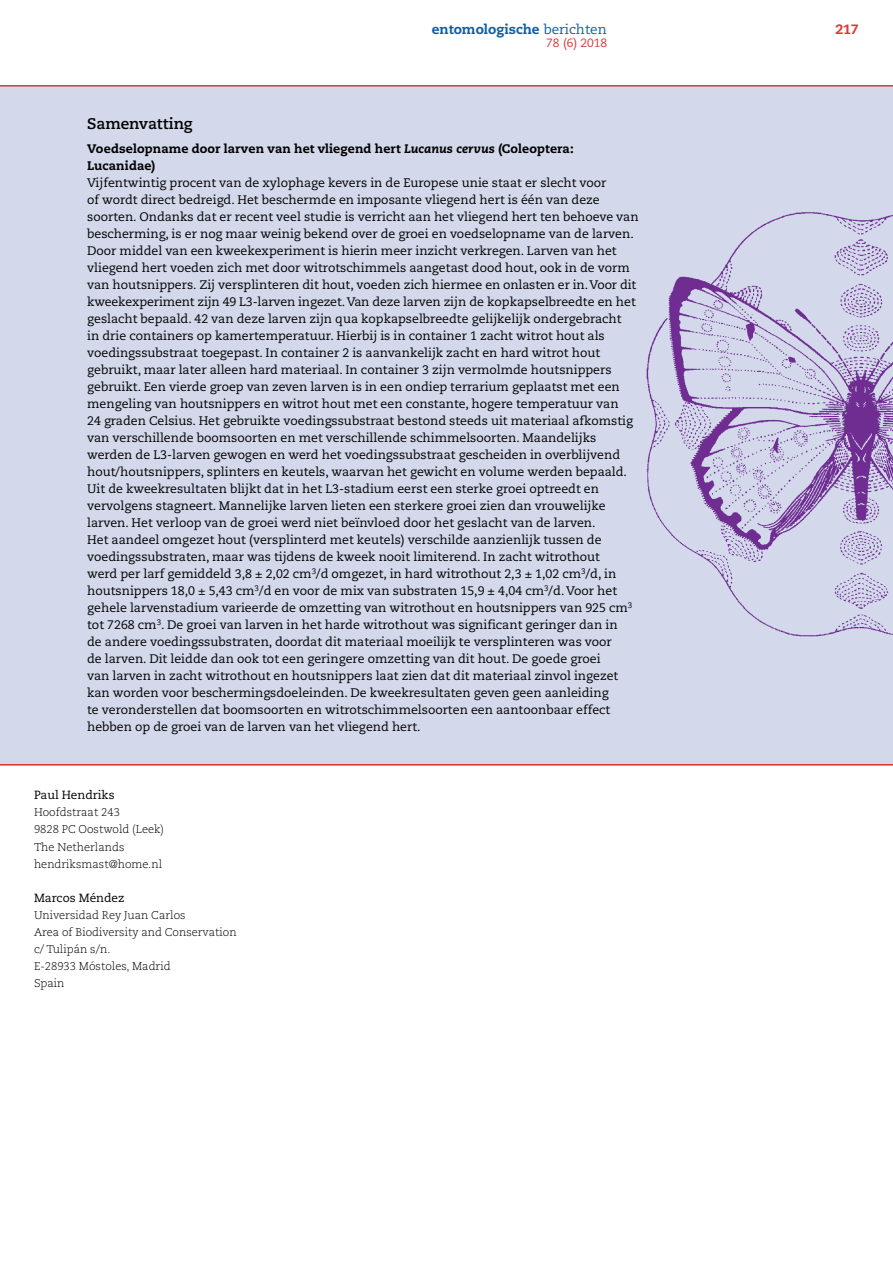
<style>
.page{position:relative;width:893px;height:1263px;background:#fff}
.page>*{position:absolute;margin:0;border:0;box-sizing:border-box;transform-origin:0 0}
.t1{font:700 15.3px "Caecilia LT Std";letter-spacing:-.005em;color:#000}
.t2{font:800 13.5px "Caecilia LT Std";color:#115fa4}
.t3{font:800 13.5px "Caecilia LT Std";color:#d93a37}
.t4{font:12.3px/17px "Caecilia LT Std";color:#000}
.t5{font:800 12.3px/17px "Caecilia LT Std";letter-spacing:.005em;color:#000}
.t6{font:12px "Caecilia LT Std";color:#d93a37}
.t7{font:11.85px "Caecilia LT Std";color:#000}
.t8{font:300 11.25px/17px "Caecilia LT Std";color:#000}
.s1{font-weight:400}
.s2{font-style:italic}
</style>
<div class="page">
<div style="left:0;top:85px;width:893px;height:680px;background:#d3d9eb"></div>
<img style="left:646px;top:212px;width:247px;height:425px">
<hr style="left:0;top:85px;width:893px;height:2px;background:#d93a37">
<hr style="left:0;top:764px;width:893px;height:1px;background:#d93a37">
<p class="t2" style="left:432px;top:21px;width:177px">entomologische <span class="s1">berichten</span></p>
<p class="t3" style="left:835px;top:21px;width:25px">217</p>
<p class="t6" style="left:546px;top:36px;width:62px">78 (6) 2018</p>
<p class="t1" style="left:87px;top:114px;width:107px">Samenvatting</p>
<p class="t5" style="left:87px;top:140px;width:488px">Voedselopname door larven van het vliegend hert <span class="s2">Lucanus cervus</span> (Coleoptera:<br>Lucanidae)</p>
<p class="t4" style="left:87px;top:175px;width:553px">Vijfentwintig procent van de xylophage kevers in de Europese unie staat er slecht voor<br>of wordt direct bedreigd. Het beschermde en imposante vliegend hert is één van deze soorten. Ondanks dat er recent veel studie is verricht aan het vliegend hert ten behoeve van bescherming, is er nog maar weinig bekend over de groei en voedselopname van de larven.<br>Door middel van een kweekexperiment is hierin meer inzicht verkregen. Larven van het vliegend hert voeden zich met door witrotschimmels aangetast dood hout, ook in de vorm van houtsnippers. Zij versplinteren dit hout, voeden zich hiermee en onlasten er in. Voor dit kweekexperiment zijn 49 L3-larven ingezet. Van deze larven zijn de kopkapselbreedte en het geslacht bepaald. 42 van deze larven zijn qua kopkapselbreedte gelijkelijk ondergebracht<br>in drie containers op kamertemperatuur. Hierbij is in container 1 zacht witrot hout als voedingssubstraat toegepast. In container 2 is aanvankelijk zacht en hard witrot hout gebruikt, maar later alleen hard materiaal. In container 3 zijn vermolmde houtsnippers gebruikt. Een vierde groep van zeven larven is in een ondiep terrarium geplaatst met een mengeling van houtsnippers en witrot hout met een constante, hogere temperatuur van<br>24 graden Celsius. Het gebruikte voedingssubstraat bestond steeds uit materiaal afkomstig van verschillende boomsoorten en met verschillende schimmelsoorten. Maandelijks werden de L3-larven gewogen en werd het voedingssubstraat gescheiden in overblijvend hout/houtsnippers, splinters en keutels, waarvan het gewicht en volume werden bepaald.<br>Uit de kweekresultaten blijkt dat in het L3-stadium eerst een sterke groei optreedt en vervolgens stagneert. Mannelijke larven lieten een sterkere groei zien dan vrouwelijke larven. Het verloop van de groei werd niet beïnvloed door het geslacht van de larven.<br>Het aandeel omgezet hout (versplinterd met keutels) verschilde aanzienlijk tussen de voedingssubstraten, maar was tijdens de kweek nooit limiterend. In zacht witrothout<br>werd per larf gemiddeld 3,8 ± 2,02 cm<sup>3</sup>/d omgezet, in hard witrothout 2,3 ± 1,02 cm<sup>3</sup>/d, in houtsnippers 18,0 ± 5,43 cm<sup>3</sup>/d en voor de mix van substraten 15,9 ± 4,04 cm<sup>3</sup>/d. Voor het gehele larvenstadium varieerde de omzetting van witrothout en houtsnippers van 925 cm<sup>3 </sup>tot 7268 cm<sup>3</sup>. De groei van larven in het harde witrothout was significant geringer dan in<br>de andere voedingssubstraten, doordat dit materiaal moeilijk te versplinteren was voor<br>de larven. Dit leidde dan ook tot een geringere omzetting van dit hout. De goede groei<br>van larven in zacht witrothout en houtsnippers laat zien dat dit materiaal zinvol ingezet kan worden voor beschermingsdoeleinden. De kweekresultaten geven geen aanleiding<br>te veronderstellen dat boomsoorten en witrotschimmelsoorten een aantoonbaar effect hebben op de groei van de larven van het vliegend hert.</p>
<p class="t7" style="left:34px;top:788px;width:82px">Paul Hendriks</p>
<p class="t8" style="left:34px;top:804px;width:132px">Hoofdstraat 243<br>9828 PC Oostwold (Leek)<br>The Netherlands hendriksmast@home.nl</p>
<p class="t7" style="left:34px;top:890px;width:92px">Marcos Méndez</p>
<p class="t8" style="left:34px;top:906px;width:204px">Universidad Rey Juan Carlos<br>Area of Biodiversity and Conservation c/ Tulipán s/n.<br>E-28933 Móstoles, Madrid<br>Spain</p>
</div>
